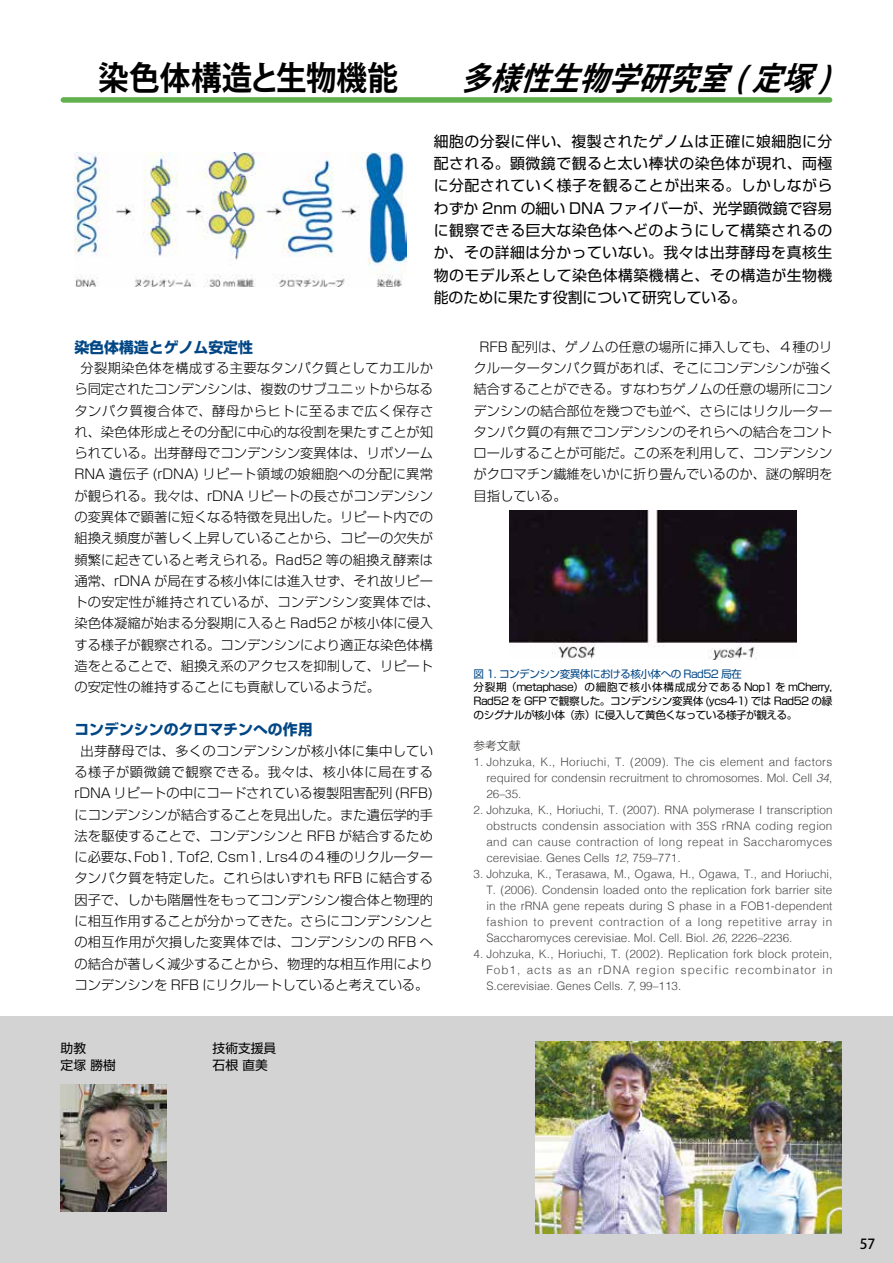
<style>
.page{position:relative;width:893px;height:1263px;background:#fff}
.page>*{position:absolute;margin:0;border:0;box-sizing:border-box;transform-origin:0 0}
.t1{font:700 33px "Koz Go Pro";letter-spacing:.005em;color:#000;scale:.93 1}
.t2{font:italic 700 31.95px "Koz Go Pro";color:#000;scale:.93 1}
.t3{font:14.85px/22.4px "Shin Go Pro";letter-spacing:.035em;color:#000;text-align:justify}
.t4{font:700 14.85px "Shin Go Pro";color:#004685}
.t5{font:500 13.8px "Koz Go Pro";color:#000}
.t6{font:300 13.35px/21.3px "Shin Go Pro";color:#000}
.t7{font:12.75px/17px "Shin Go Pro";color:#000}
.t8{font:300 11.7px/15.9px "Helvetica";color:#4c4948;text-align:justify}
.t9{font:11.7px "Koz Go Pro";color:#4c4948}
.t10{font:10.65px/13.8px "Shin Go Pro";letter-spacing:-.05em;color:#000;text-align:justify}
.t11{font:10.65px "Shin Go Pro";letter-spacing:-.05em;color:#004685}
.s1{font-style:italic}
</style>
<div class="page">
<div style="left:0;top:1016px;width:893px;height:247px;background:#d3d3d4"></div>
<div style="left:63px;top:97px;width:767px;height:6px;background:#61b14e"></div>
<img style="left:509px;top:510px;width:288px;height:150px">
<img style="left:74px;top:152px;width:333px;height:134px">
<img style="left:61px;top:1084px;width:106px;height:128px">
<img style="left:536px;top:1042px;width:306px;height:191px">
<h1 class="t1" style="left:98px;top:56px;width:324px">染色体構造と生物機能</h1>
<h2 class="t2" style="left:460px;top:57px;width:413px">多様性生物学研究室 ( 定塚 )</h2>
<p class="t3" style="left:434px;top:128px;width:400px">細胞の分裂に伴い、複製されたゲノムは正確に娘細胞に分配される。顕微鏡で観ると太い棒状の染色体が現れ、両極に分配されていく様子を観ることが出来る。しかしながらわずか 2nm の細い DNA ファイバーが、光学顕微鏡で容易に観察できる巨大な染色体へどのようにして構築されるのか、その詳細は分かっていない。我々は出芽酵母を真核生物のモデル系として染色体構築機構と、その構造が生物機能のために果たす役割について研究している。</p>
<p class="t4" style="left:74px;top:335px;width:180px">染色体構造とゲノム安定性</p>
<p class="t6" style="left:74px;top:356px;width:367px;text-indent:6px">分裂期染色体を構成する主要なタンパク質としてカエルから同定されたコンデンシンは、複数のサブユニットからなるタンパク質複合体で、酵母からヒトに至るまで広く保存され、染色体形成とその分配に中心的な役割を果たすことが知られている。出芽酵母でコンデンシン変異体は、リボソーム<br>RNA 遺伝子 (rDNA) リピート領域の娘細胞への分配に異常が観られる。我々は、rDNA リピートの長さがコンデンシンの変異体で顕著に短くなる特徴を見出した。リピート内での組換え頻度が著しく上昇していることから、コピーの欠失が頻繁に起きていると考えられる。Rad52 等の組換え酵素は通常、rDNA が局在する核小体には進入せず、それ故リピートの安定性が維持されているが、コンデンシン変異体では、染色体凝縮が始まる分裂期に入ると Rad52 が核小体に侵入する様子が観察される。コンデンシンにより適正な染色体構造をとることで、組換え系のアクセスを抑制して、リピートの安定性の維持することにも貢献しているようだ。</p>
<p class="t4" style="left:74px;top:718px;width:240px">コンデンシンのクロマチンへの作用</p>
<p class="t6" style="left:74px;top:738px;width:360px;text-align:center">出芽酵母では、多くのコンデンシンが核小体に集中している様子が顕微鏡で観察できる。我々は、核小体に局在するrDNA リピートの中にコードされている複製阻害配列 (RFB)にコンデンシンが結合することを見出した。また遺伝学的手法を駆使することで、コンデンシンと RFB が結合するために必要な、Fob1, Tof2, Csm1, Lrs4の４種のリクルータータンパク質を特定した。これらはいずれも RFB に結合する因子で、しかも階層性をもってコンデンシン複合体と物理的に相互作用することが分かってきた。さらにコンデンシンとの相互作用が欠損した変異体では、コンデンシンの RFB への結合が著しく減少することから、物理的な相互作用によりコンデンシンを RFB にリクルートしていると考えている。</p>
<p class="t7" style="left:61px;top:1038px;width:57px">助教<br>定塚勝樹</p>
<p class="t7" style="left:213px;top:1038px;width:65px">技術支援員石根直美</p>
<p class="t6" style="left:474px;top:335px;width:360px;text-align:justify;text-indent:6px">RFB 配列は、ゲノムの任意の場所に挿入しても、４種のリクルータータンパク質があれば、そこにコンデンシンが強く結合することができる。すなわちゲノムの任意の場所にコンデンシンの結合部位を幾つでも並べ、さらにはリクルータータンパク質の有無でコンデンシンのそれらへの結合をコントロールすることが可能だ。この系を利用して、コンデンシンがクロマチン繊維をいかに折り畳んでいるのか、謎の解明を目指している。</p>
<p class="t11" style="left:474px;top:665px;width:270px">図 1. コンデンシン変異体における核小体への Rad52 局在</p>
<p class="t10" style="left:474px;top:679px;width:360px">分裂期（metaphase）の細胞で核小体構成成分である Nop1 を mCherry, Rad52 を GFP で観察した。コンデンシン変異体 (ycs4-1) では Rad52 の緑のシグナルが核小体（赤）に侵入して黄色くなっている様子が観える。</p>
<p class="t9" style="left:474px;top:738px;width:48px">参考文献</p>
<p class="t8" style="left:486px;top:753px;width:348px;text-indent:-13px">1. Johzuka, K., Horiuchi, T. (2009). The cis element and factors required for condensin recruitment to chromosomes. Mol. Cell <span class="s1">34</span>, 26–35.</p>
<p class="t8" style="left:486px;top:801px;width:348px;text-indent:-13px">2. Johzuka, K., Horiuchi, T. (2007). RNA polymerase I transcription obstructs condensin association with 35S rRNA coding region and can cause contraction of long repeat in Saccharomyces cerevisiae. Genes Cells <span class="s1">12</span>, 759–771.</p>
<p class="t8" style="left:486px;top:865px;width:348px;text-indent:-13px">3. Johzuka, K., Terasawa, M., Ogawa, H., Ogawa, T., and Horiuchi, T. (2006). Condensin loaded onto the replication fork barrier site in the rRNA gene repeats during S phase in a FOB1-dependent fashion to prevent contraction of a long repetitive array in Saccharomyces cerevisiae. Mol. Cell. Biol. <span class="s1">26</span>, 2226–2236.</p>
<p class="t8" style="left:486px;top:945px;width:348px;text-indent:-13px">4. Johzuka, K., Horiuchi, T. (2002). Replication fork block protein, Fob1, acts as an rDNA region specific recombinator in S.cerevisiae. Genes Cells. <span class="s1">7</span>, 99–113.</p>
<p class="t5" style="left:860px;top:1235px;width:17px">57</p>
</div>
